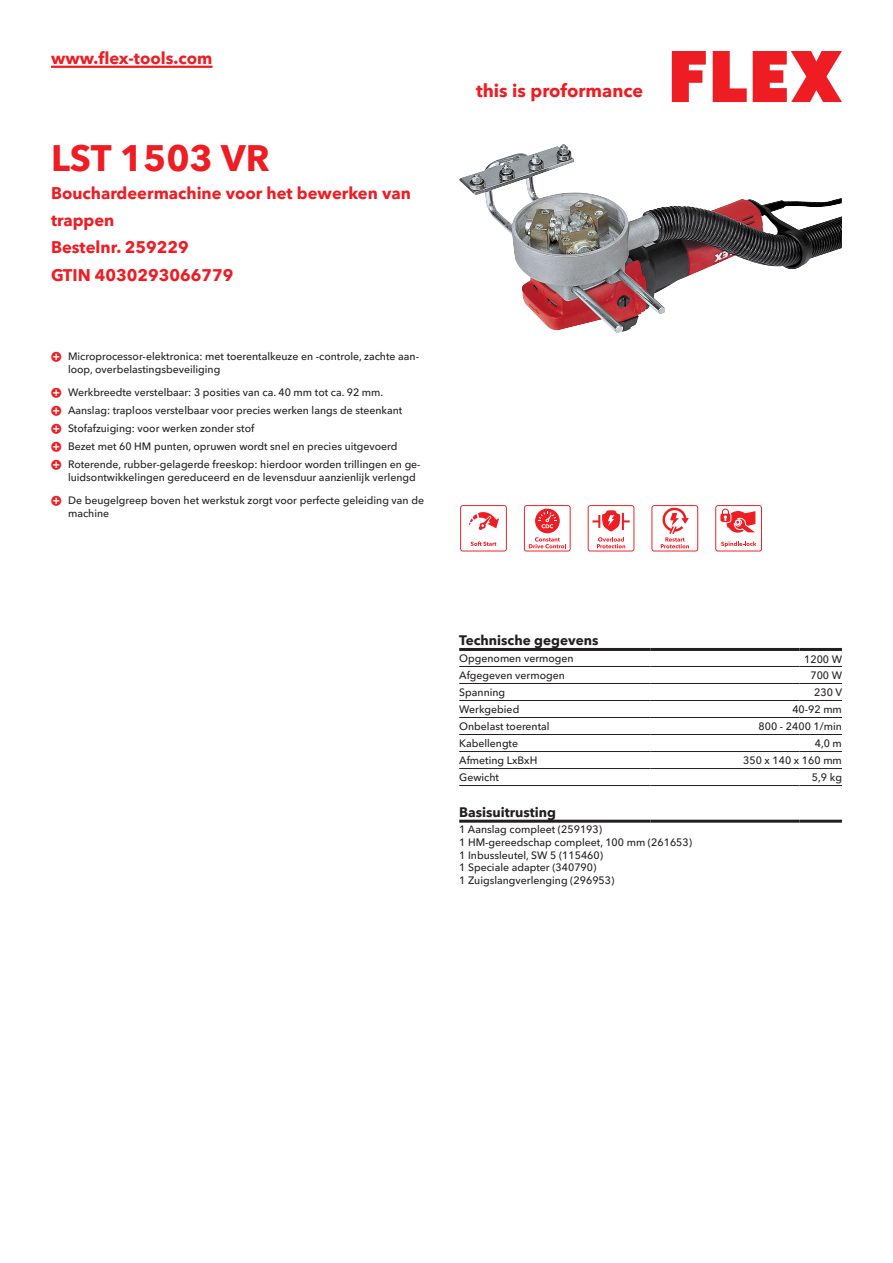
<style>
.page{position:relative;width:893px;height:1263px;background:#fff}
.page>*{position:absolute;margin:0;border:0;box-sizing:border-box;transform-origin:0 0}
.CB_AF_Product-name{font:700 36px "Avenir Next W1 G";color:#ee1d23}
.t1{font:700 18px "Avenir Next W1 G";color:#ee1d23}
.CB_AF_Product-short{font:700 16.5px/27px "Avenir Next W1 G";color:#ee1d23}
.CB_AF_Order-number{font:700 16.5px "Avenir Next W1 G";color:#ee1d23}
.CB_AF_Table-headline{font:700 13.5px "Avenir Next W1 G";color:#231f20}
.CB_AF_Table-specific{font:500 10.5px/12.6px "Avenir Next W1 G";color:#231f20}
</style>
<div class="page">
<svg style="left:672px;top:51px;width:34px;height:51px"></svg>
<svg style="left:713px;top:51px;width:34px;height:51px"></svg>
<svg style="left:753px;top:51px;width:89px;height:51px"></svg>
<hr style="left:51px;top:66px;width:162px;height:2px;background:#ee1d23">
<img style="left:459px;top:144px;width:383px;height:189px">
<hr style="left:459px;top:666px;width:192px;height:1px;background:#231f20">
<hr style="left:651px;top:666px;width:148px;height:1px;background:#231f20">
<hr style="left:799px;top:666px;width:43px;height:1px;background:#231f20">
<hr style="left:459px;top:683px;width:192px;height:1px;background:#231f20">
<hr style="left:651px;top:683px;width:148px;height:1px;background:#231f20">
<hr style="left:799px;top:683px;width:43px;height:1px;background:#231f20">
<hr style="left:459px;top:700px;width:192px;height:1px;background:#231f20">
<hr style="left:651px;top:700px;width:148px;height:1px;background:#231f20">
<hr style="left:799px;top:700px;width:43px;height:1px;background:#231f20">
<hr style="left:459px;top:717px;width:192px;height:1px;background:#231f20">
<hr style="left:651px;top:717px;width:148px;height:1px;background:#231f20">
<hr style="left:799px;top:717px;width:43px;height:1px;background:#231f20">
<hr style="left:459px;top:734px;width:192px;height:1px;background:#231f20">
<hr style="left:651px;top:734px;width:148px;height:1px;background:#231f20">
<hr style="left:799px;top:734px;width:43px;height:1px;background:#231f20">
<hr style="left:459px;top:751px;width:192px;height:1px;background:#231f20">
<hr style="left:651px;top:751px;width:148px;height:1px;background:#231f20">
<hr style="left:799px;top:751px;width:43px;height:1px;background:#231f20">
<hr style="left:459px;top:768px;width:192px;height:1px;background:#231f20">
<hr style="left:651px;top:768px;width:148px;height:1px;background:#231f20">
<hr style="left:799px;top:768px;width:43px;height:1px;background:#231f20">
<hr style="left:459px;top:785px;width:192px;height:1px;background:#231f20">
<hr style="left:651px;top:785px;width:148px;height:1px;background:#231f20">
<hr style="left:799px;top:785px;width:43px;height:1px;background:#231f20">
<hr style="left:459px;top:648px;width:192px;height:3px;background:#231f20">
<hr style="left:651px;top:648px;width:148px;height:3px;background:#231f20">
<hr style="left:799px;top:648px;width:43px;height:3px;background:#231f20">
<hr style="left:459px;top:820px;width:192px;height:3px;background:#231f20">
<hr style="left:651px;top:820px;width:148px;height:3px;background:#231f20">
<hr style="left:799px;top:820px;width:43px;height:3px;background:#231f20">
<svg style="left:460px;top:505px;width:47px;height:46px"></svg>
<svg style="left:524px;top:505px;width:47px;height:46px"></svg>
<svg style="left:588px;top:505px;width:46px;height:46px"></svg>
<svg style="left:651px;top:505px;width:47px;height:46px"></svg>
<svg style="left:715px;top:505px;width:47px;height:46px"></svg>
<h3 class="CB_AF_Product-short" style="left:51px;top:43px;width:163px">www.flex-tools.com</h3>
<p class="CB_AF_Product-name" style="left:51px;top:130px;width:220px">LST 1503 VR</p>
<p class="CB_AF_Product-short" style="left:51px;top:178px;width:361px">Bouchardeermachine voor het bewerken van trappen</p>
<p class="CB_AF_Order-number" style="left:51px;top:234px;width:139px">Bestelnr. 259229</p>
<p class="CB_AF_Order-number" style="left:51px;top:262px;width:184px">GTIN 4030293066779</p>
<p class="CB_AF_Table-specific" style="left:68px;top:349px;width:352px">Microprocessor-elektronica: met toerentalkeuze en -controle, zachte aan&shy;loop, overbelastingsbeveiliging</p>
<p class="CB_AF_Table-specific" style="left:68px;top:385px;width:317px">Werkbreedte verstelbaar: 3 posities van ca. 40 mm tot ca. 92 mm.</p>
<p class="CB_AF_Table-specific" style="left:68px;top:403px;width:336px">Aanslag: traploos verstelbaar voor precies werken langs de steenkant</p>
<p class="CB_AF_Table-specific" style="left:68px;top:421px;width:188px">Stofafzuiging: voor werken zonder stof</p>
<p class="CB_AF_Table-specific" style="left:68px;top:439px;width:331px">Bezet met 60 HM punten, opruwen wordt snel en precies uitgevoerd</p>
<p class="CB_AF_Table-specific" style="left:68px;top:457px;width:354px">Roterende, rubber-gelagerde freeskop: hierdoor worden trillingen en ge&shy;luidsontwikkelingen gereduceerd en de levensduur aanzienlijk verlengd</p>
<p class="CB_AF_Table-specific" style="left:68px;top:493px;width:357px">De beugelgreep boven het werkstuk zorgt voor perfecte geleiding van de machine</p>
<h2 class="t1" style="left:476px;top:77px;width:169px">this is proformance</h2>
<p class="CB_AF_Table-headline" style="left:459px;top:630px;width:141px">Technische gegevens</p>
<p class="CB_AF_Table-specific" style="left:459px;top:651px;width:116px">Opgenomen vermogen</p>
<p class="CB_AF_Table-specific" style="left:804px;top:652px;width:39px">1200 W</p>
<p class="CB_AF_Table-specific" style="left:459px;top:668px;width:107px">Afgegeven vermogen</p>
<p class="CB_AF_Table-specific" style="left:810px;top:668px;width:33px">700 W</p>
<p class="CB_AF_Table-specific" style="left:459px;top:685px;width:48px">Spanning</p>
<p class="CB_AF_Table-specific" style="left:814px;top:685px;width:29px">230 V</p>
<p class="CB_AF_Table-specific" style="left:459px;top:702px;width:62px">Werkgebied</p>
<p class="CB_AF_Table-specific" style="left:792px;top:702px;width:51px">40-92 mm</p>
<p class="CB_AF_Table-specific" style="left:459px;top:719px;width:92px">Onbelast toerental</p>
<p class="CB_AF_Table-specific" style="left:759px;top:719px;width:85px">800 - 2400 1/min</p>
<p class="CB_AF_Table-specific" style="left:459px;top:736px;width:60px">Kabellengte</p>
<p class="CB_AF_Table-specific" style="left:815px;top:736px;width:29px">4,0 m</p>
<p class="CB_AF_Table-specific" style="left:459px;top:753px;width:80px">Afmeting LxBxH</p>
<p class="CB_AF_Table-specific" style="left:743px;top:753px;width:100px">350 x 140 x 160 mm</p>
<p class="CB_AF_Table-specific" style="left:459px;top:770px;width:41px">Gewicht</p>
<p class="CB_AF_Table-specific" style="left:812px;top:770px;width:32px">5,9 kg</p>
<p class="CB_AF_Table-headline" style="left:459px;top:801px;width:98px">Basisuitrusting</p>
<p class="CB_AF_Table-specific" style="left:459px;top:822px;width:234px">1 Aanslag compleet (259193)<br>1 HM-gereedschap compleet, 100 mm (261653)<br>1 Inbussleutel, SW 5 (115460)<br>1 Speciale adapter (340790)<br>1 Zuigslangverlenging (296953)</p>
</div>
